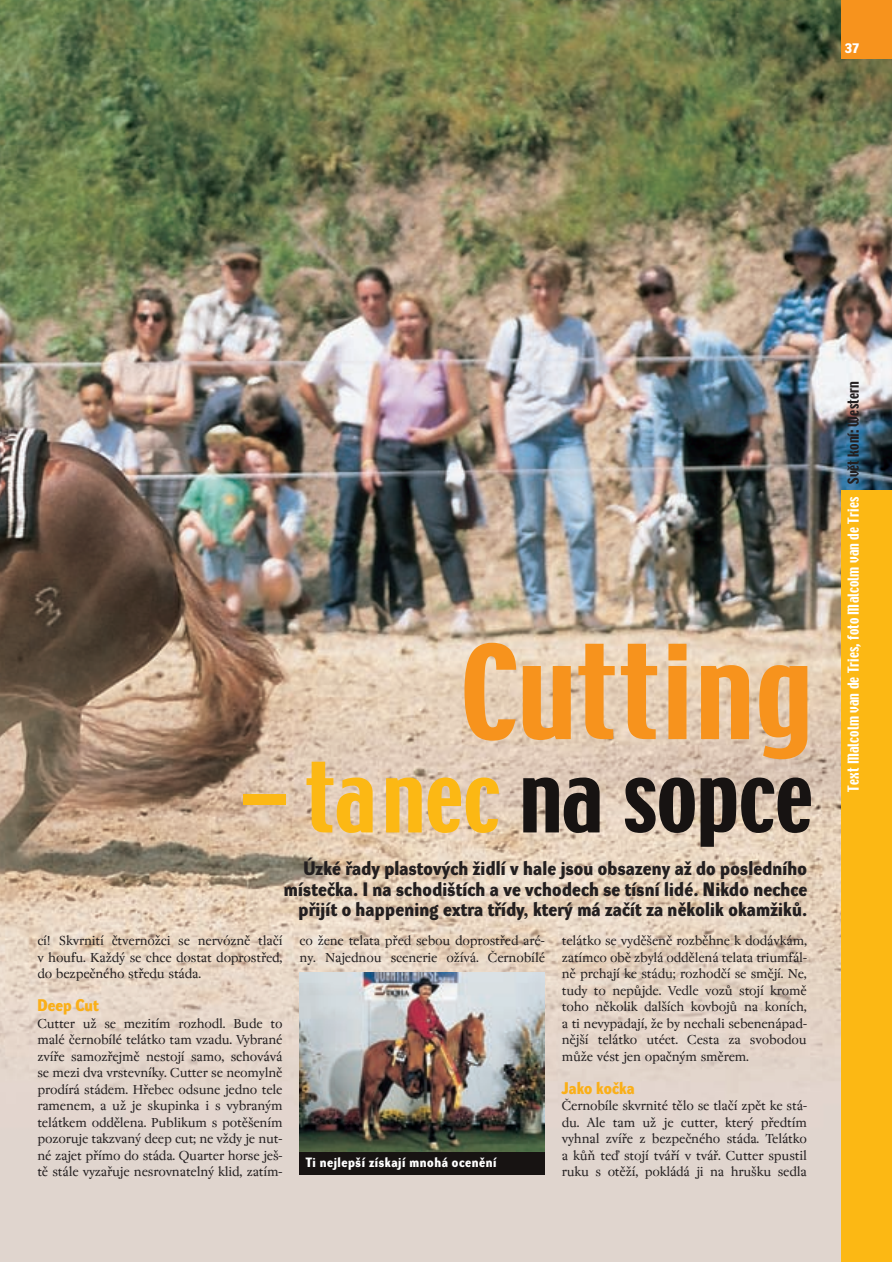
<style>
.page{position:relative;width:892px;height:1262px;background:#fff}
.page>*{position:absolute;margin:0;border:0;box-sizing:border-box;transform-origin:0 0}
.t1{font:115.65px "Techno CE";letter-spacing:.03em;color:#f7931d}
.t2{font:85.8px "Techno CE";color:#171312}
.t3{font:19.05px/20.2px "Dynamo DB";letter-spacing:.01em;color:#231f20;text-align:right}
.t4{font:16.5px "Dynamo DB";letter-spacing:.005em;color:#faaf18}
.t5{font:14.4px/16.5px "Regent";letter-spacing:-.015em;color:#231f20;text-align:justify}
.t6{font:13.5px "Techno CE";letter-spacing:.01em;color:#fff}
.t7{font:13.5px "Techno CE";letter-spacing:.01em;color:#231f20}
.t8{font:13.5px "Dynamo DB";color:#fff}
.t9{font:13.2px "Dynamo DB";letter-spacing:.045em;color:#fff}
.s1{color:#fcb814}
</style>
<div class="page">
<img style="left:0;top:0;width:892px;height:1262px">
<p class="t8" style="left:845px;top:43px;width:16px">37</p>
<p class="t1" style="left:461px;top:644px;width:354px">CUTTING</p>
<p class="t2" style="left:243px;top:762px;width:571px"><span class="s1">– TANEC</span> NA SOPCE</p>
<p class="t3" style="left:284px;top:860px;width:525px">Úzké fiady plastov˘ch Ïidlí v hale jsou obsazeny aÏ do posledního místeãka. I na schodi‰tích a ve vchodech se tísní lidé. Nikdo nechce pfiijít o happening extra tfiídy, kter˘ má zaãít za nûkolik okamÏikÛ.</p>
<p class="t5" style="left:37px;top:933px;width:247px">cí! Skvrnití ãtvernoÏci se nervóznû tlaãí v houfu. KaÏd˘ se chce dostat doprostfied, do bezpeãného stfiedu stáda.</p>
<p class="t4" style="left:37px;top:999px;width:63px">Deep Cut</p>
<p class="t5" style="left:37px;top:1016px;width:247px">Cutter uÏ se mezitím rozhodl. Bude to malé ãernobílé telátko tam vzadu. Vybrané zvífie samozfiejmû nestojí samo, schovává se mezi dva vrstevníky. Cutter se neomylnû prodírá stádem. Hfiebec odsune jedno tele ramenem, a uÏ je skupinka i s vybran˘m telátkem oddûlena. Publikum s potû‰ením pozoruje takzvan˘ deep cut; ne vÏdy je nut&shy;né zajet pfiímo do stáda. Quarter horse je‰- tû stále vyzafiuje nesrovnateln˘ klid, zatím-</p>
<p class="t5" style="left:300px;top:933px;width:247px">co Ïene telata pfied sebou doprostfied aré&shy;ny. Najednou scenerie oÏívá. âernobílé</p>
<p class="t5" style="left:562px;top:933px;width:247px">telátko se vydû‰enû rozbûhne k dodávkám, zatímco obû zbylá oddûlená telata triumfál&shy;nû prchají ke stádu; rozhodãí se smûjí. Ne, tudy to nepÛjde. Vedle vozÛ stojí kromû toho nûkolik dal‰ích kovbojÛ na koních, a ti nevypadají, Ïe by nechali sebenenápad&shy;nûj‰í telátko utéct. Cesta za svobodou mÛÏe vést jen opaãn˘m smûrem.</p>
<p class="t4" style="left:562px;top:1081px;width:74px">Jako koãka</p>
<p class="t5" style="left:562px;top:1098px;width:247px">âernobíle skvrnité tûlo se tlaãí zpût ke stá&shy;du. Ale tam uÏ je cutter, kter˘ pfiedtím vyhnal zvífie z bezpeãného stáda. Telátko a kÛÀ teì stojí tváfií v tváfi. Cutter spustil ruku s otûÏí, pokládá ji na hru‰ku sedla</p>
<p class="t9" style="left:306px;top:1156px;width:192px">Ti nejlep‰í získají mnohá ocenûní</p>
<p class="t7" style="left:848px;top:484px;width:104px;rotate:-90deg">SVĚT KONÍ: WESTERN</p>
<p class="t6" style="left:848px;top:791px;width:296px;rotate:-90deg">TEXT MALCOLM VAN DE TRIES, FOTO MALCOLM VAN DE TRIES</p>
</div>
